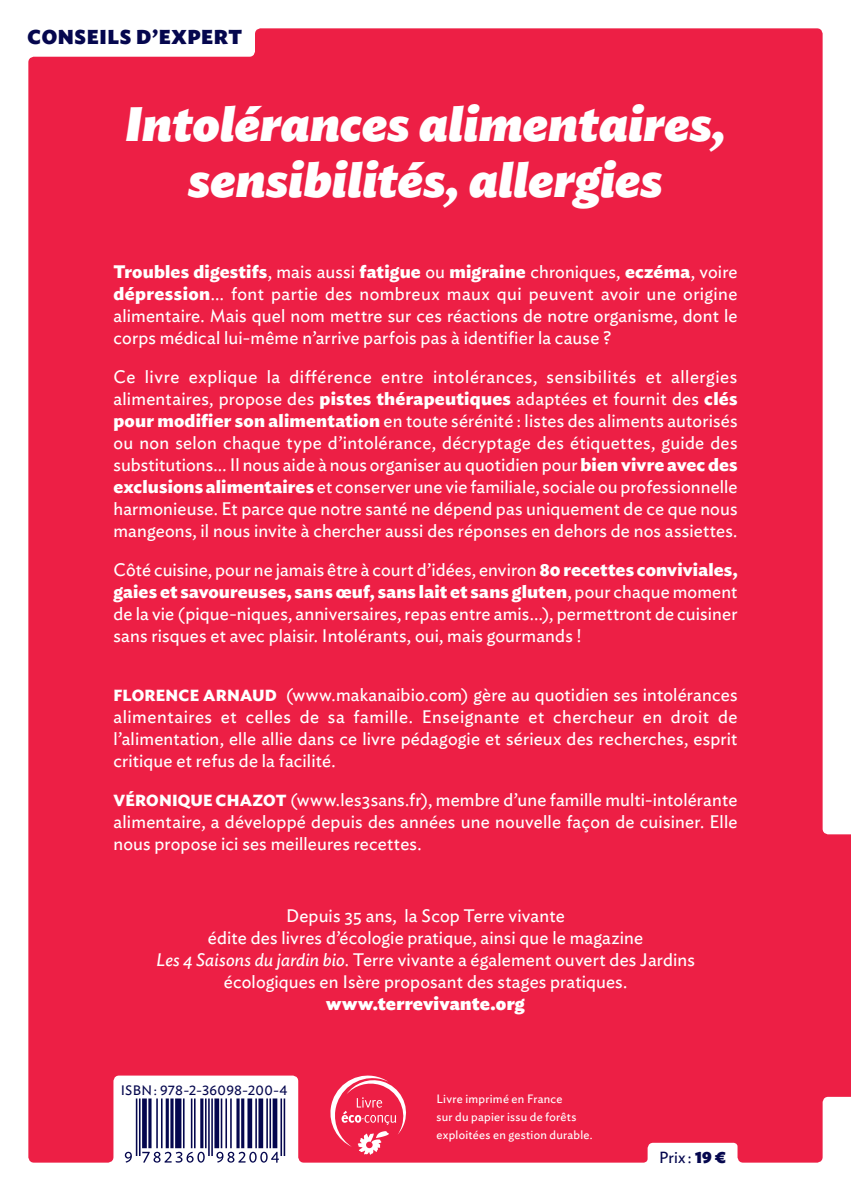
<style>
.page{position:relative;width:851px;height:1191px;background:#fff}
.page>*{position:absolute;margin:0;border:0;box-sizing:border-box;transform-origin:0 0}
.t1{font:italic 900 48px/56px "Ideal Sans";color:#fff;text-align:center}
.t2{font:900 20px "Ideal Sans";letter-spacing:.03em;color:#05074e}
.t3{font:18px/22px "Ideal Sans";letter-spacing:.01em;color:#fff;text-align:justify}
.t4{font:900 18px "Ideal Sans";letter-spacing:.015em;color:#fff}
.t5{font:16px "Ideal Sans";color:#05074e}
.t6{font:13.6px "Ideal Sans";letter-spacing:.02em;color:#05074e}
.t7{font:12px/18px "Ideal Sans";letter-spacing:.02em;color:#fff}
.s1{font-weight:700}
.s2{font-weight:700;font-size:16px}
.s3{font-style:italic}
.s4{font-weight:900}
</style>
<div class="page">
<div style="left:28px;top:28px;width:822px;height:1134px;background:#ed1f45"></div>
<svg style="left:328px;top:1073px;width:82px;height:81px"></svg>
<svg style="left:125px;top:1098px;width:160px;height:64px"></svg>
<p class="t2" style="left:28px;top:21px;width:216px">CONSEILS D’EXPERT</p>
<h1 class="t1" style="left:125px;top:92px;width:602px">Intolérances alimentaires, sensibilités, allergies</h1>
<p class="t3" style="left:113px;top:259px;width:625px"><span class="s1">Troubles digestifs</span>, mais aussi <span class="s1">fatigue</span> ou <span class="s1">migraine</span> chroniques, <span class="s1">eczéma</span>, voire <span class="s1">dépression</span>… font partie des nombreux maux qui peuvent avoir une origine alimentaire. Mais quel nom mettre sur ces réactions de notre organisme, dont le corps médical lui-même n’arrive parfois pas à identifier la cause ?</p>
<p class="t3" style="left:113px;top:364px;width:625px">Ce livre explique la différence entre intolérances, sensibilités et allergies alimentaires, propose des <span class="s1">pistes thérapeutiques</span> adaptées et fournit des <span class="s1">clés pour modifier son alimentation</span> en toute sérénité : listes des aliments autorisés ou non selon chaque type d’intolérance, décryptage des étiquettes, guide des substitutions… Il nous aide à nous organiser au quotidien pour <span class="s1">bien vivre avec des exclusions alimentaires</span> et conserver une vie familiale, sociale ou professionnelle harmonieuse. Et parce que notre santé ne dépend pas uniquement de ce que nous mangeons, il nous invite à chercher aussi des réponses en dehors de nos assiettes.</p>
<p class="t3" style="left:113px;top:557px;width:625px">Côté cuisine, pour ne jamais être à court d’idées, environ <span class="s1">80 recettes conviviales, gaies et savoureuses, sans œuf, sans lait et sans gluten</span>, pour chaque moment de la vie (pique-niques, anniversaires, repas entre amis…), permettront de cuisiner sans risques et avec plaisir. Intolérants, oui, mais gourmands !</p>
<p class="t3" style="left:113px;top:682px;width:625px"><span class="s2">FLORENCE ARNAUD</span> (www.makanaibio.com) gère au quotidien ses intolérances alimentaires et celles de sa famille. Enseignante et chercheur en droit de l’alimentation, elle allie dans ce livre pédagogie et sérieux des recherches, esprit critique et refus de la facilité.</p>
<p class="t3" style="left:113px;top:787px;width:625px"><span class="s2">VÉRONIQUE CHAZOT</span> (www.les3sans.fr), membre d’une famille multi-intolérante alimentaire, a développé depuis des années une nouvelle façon de cuisiner. Elle nous propose ici ses meilleures recettes.</p>
<p class="t3" style="left:156px;top:903px;width:540px;text-align:center">Depuis 35 ans, la Scop Terre vivante<br>édite des livres d’écologie pratique, ainsi que le magazine<br><span class="s3">Les 4 Saisons du jardin bio</span>. Terre vivante a également ouvert des Jardins écologiques en Isère proposant des stages pratiques.</p>
<p class="t4" style="left:326px;top:989px;width:200px">www.terrevivante.org</p>
<p class="t6" style="left:121px;top:1079px;width:168px">ISBN : 978-2-36098-200-4</p>
<p class="t7" style="left:436px;top:1088px;width:158px">Livre imprimé en France<br>sur du papier issu de forêts exploitées en gestion durable.</p>
<p class="t5" style="left:659px;top:1144px;width:69px">Prix : <span class="s4">19 €</span></p>
</div>
